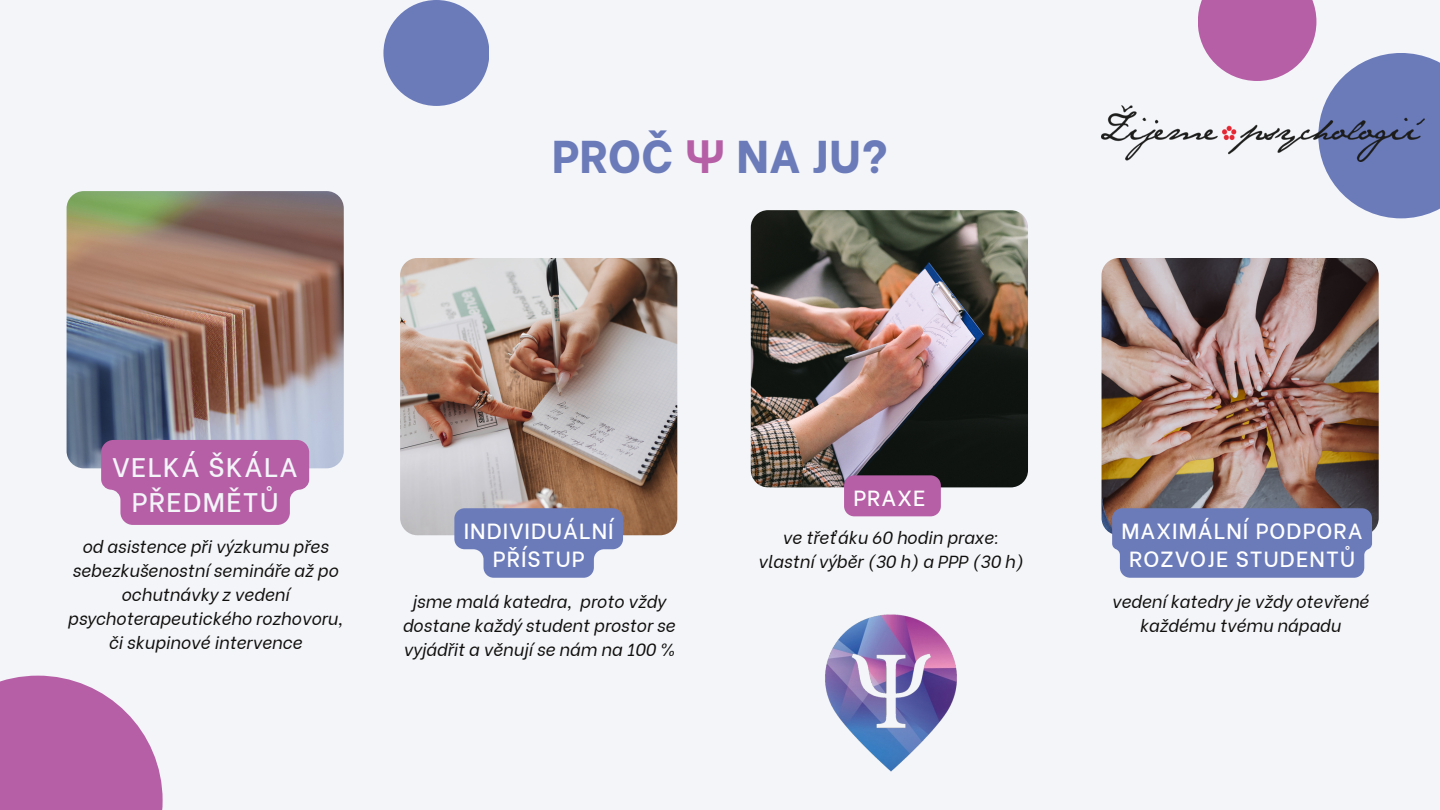
<style>
.page{position:relative;width:1440px;height:810px;background:#f3f5f9}
.page>*{position:absolute;margin:0;border:0;box-sizing:border-box;transform-origin:0 0}
.t1{font:800 45.8px "Be Vietnam";letter-spacing:.01em;color:#6b7bba}
.t2{font:500 26.8px/35.2px "Be Vietnam";letter-spacing:.05em;color:#f3f5f9;text-align:center}
.t3{font:500 21.8px/28.5px "Be Vietnam";letter-spacing:.05em;color:#fff;text-align:center}
.t4{font:italic 17.4px/24px "Be Vietnam";color:#100f0d;text-align:center}
.s1{font-family:"Noto Sans";font-weight:700;color:#b65fa6}
</style>
<div class="page">
<svg style="left:0;top:676px;width:163px;height:134px;fill:#b65fa6"></svg>
<div style="left:383px;top:0;width:106px;height:106px;background:#6b7bba;border-radius:50%"></div>
<img style="left:67px;top:191px;width:277px;height:277px;border-radius:17px">
<img style="left:400px;top:258px;width:277px;height:277px;border-radius:17px">
<img style="left:751px;top:210px;width:277px;height:277px;border-radius:17px">
<img style="left:1102px;top:258px;width:277px;height:277px;border-radius:17px">
<svg style="left:1198px;top:0;width:242px;height:218px"></svg>
<svg style="left:101px;top:440px;width:208px;height:85px;background:#ba6bac"></svg>
<svg style="left:454px;top:508px;width:169px;height:70px;background:#7f8dc3"></svg>
<div style="left:844px;top:475px;width:97px;height:41px;background:#b65fa6"></div>
<div style="left:1112px;top:508px;width:260px;height:70px;background:#6b7bba"></div>
<img style="left:1102px;top:106px;width:322px;height:55px">
<img style="left:825px;top:614px;width:132px;height:158px">
<p class="t1" style="left:552px;top:118px;width:337px">PROČ <span class="s1">Ψ</span> NA JU?</p>
<p class="t2" style="left:113px;top:447px;width:187px">VELKÁ ŠKÁLA<br>PŘEDMĚTŮ</p>
<p class="t4" style="left:68px;top:533px;width:277px">od asistence při výzkumu přes sebezkušenostní semináře až po ochutnávky z vedení psychoterapeutického rozhovoru, či skupinové intervence</p>
<p class="t3" style="left:464px;top:514px;width:152px">INDIVIDUÁLNÍ<br>PŘÍSTUP</p>
<p class="t4" style="left:402px;top:588px;width:274px">jsme malá katedra, proto vždy dostane každý student prostor se vyjádřit a věnují se nám na 100 %</p>
<p class="t3" style="left:853px;top:482px;width:74px">PRAXE</p>
<p class="t4" style="left:758px;top:524px;width:267px">ve třeťáku 60 hodin praxe: vlastní výběr (30 h) a PPP (30 h)</p>
<p class="t3" style="left:1121px;top:514px;width:243px">MAXIMÁLNÍ PODPORA<br>ROZVOJE STUDENTŮ</p>
<p class="t4" style="left:1111px;top:588px;width:259px">vedení katedry je vždy otevřené každému tvému nápadu</p>
</div>
